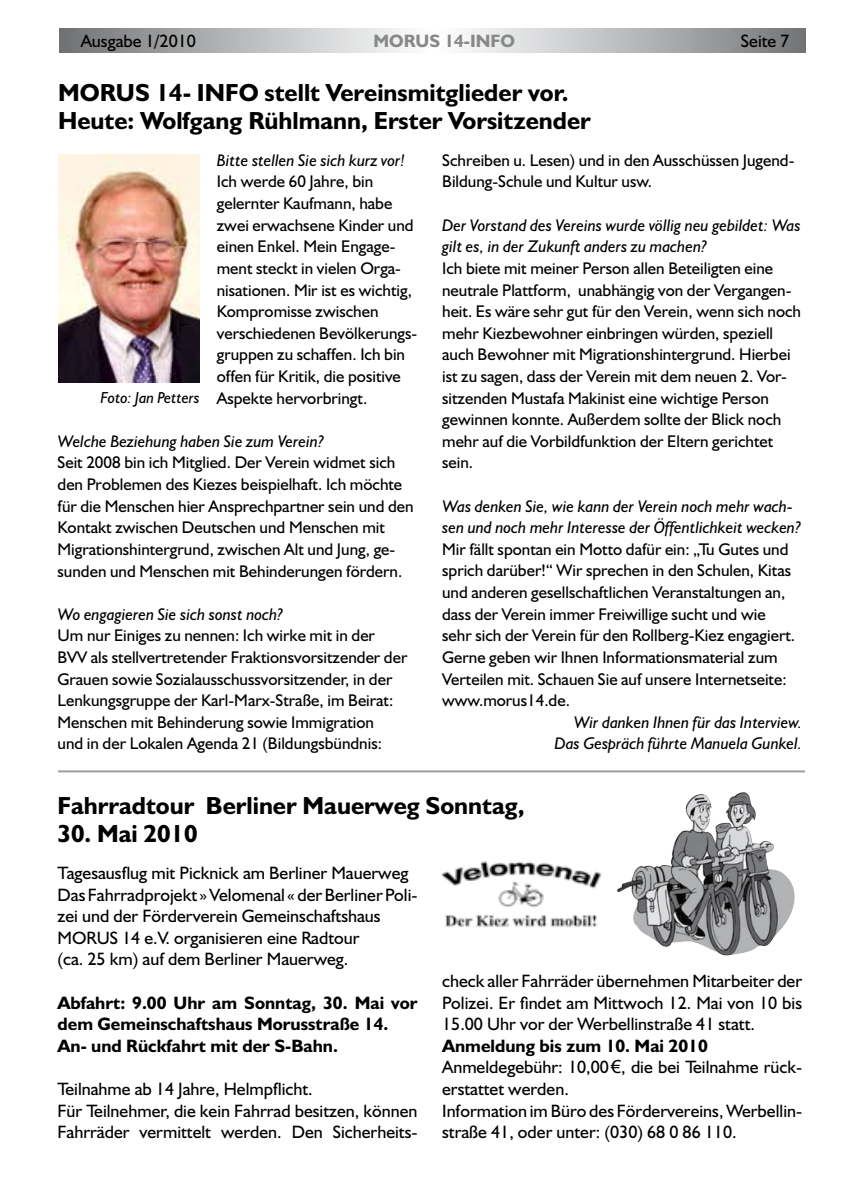
<style>
.page{position:relative;width:842px;height:1191px;background:#fff}
.page>*{position:absolute;margin:0;border:0;box-sizing:border-box;transform-origin:0 0}
.t1{font:700 24.8px/28px "Humanist 521 BT";color:#000}
.t2{font:18px/21.6px "Humanist 521 BT";color:#000}
.t3{font:700 18px/21.6px "Humanist 521 BT";color:#000}
.t4{font:700 18px "Humanist 521 BT";color:#87888a}
.t5{font:17px/21.6px "Humanist 521 BT";color:#000}
.t6{font:italic 17px/21.6px "Humanist 521 BT";color:#000}
.t7{font:italic 16px "Humanist 521 BT";color:#000}
.s1{font-weight:700}
.s2{font-family:"Arial"}
</style>
<div class="page">
<svg style="left:59px;top:28px;width:746px;height:24px;background:#babbbc"></svg>
<img style="left:58px;top:154px;width:142px;height:228px">
<hr style="left:58px;top:770px;width:747px;height:2px;background:#9c9e9f">
<img style="left:441px;top:861px;width:160px;height:66px">
<img style="left:617px;top:792px;width:178px;height:163px">
<p class="t2" style="left:81px;top:29px;width:117px">Ausgabe 1/2010</p>
<p class="t4" style="left:373px;top:29px;width:143px">MORUS 14-INFO</p>
<p class="t2" style="left:741px;top:29px;width:50px">Seite 7</p>
<h1 class="t1" style="left:58px;top:78px;width:534px">MORUS 14- INFO stellt Vereinsmitglieder vor.<br>Heute: Wolfgang Rühlmann, Erster Vorsitzender</h1>
<p class="t6" style="left:217px;top:149px;width:190px">Bitte stellen Sie sich kurz vor!</p>
<p class="t5" style="left:217px;top:170px;width:202px">Ich werde 60 Jahre, bin gelernter Kaufmann, habe zwei erwachsene Kinder und einen Enkel. Mein Engage&shy;ment steckt in vielen Orga&shy;nisationen. Mir ist es wichtig,<br>Kompromisse zwischen verschiedenen Bevölkerungs&shy;gruppen zu schaffen. Ich bin offen für Kritik, die positive<br>Aspekte hervorbringt.</p>
<p class="t6" style="left:58px;top:430px;width:267px">Welche Beziehung haben Sie zum Verein?</p>
<p class="t5" style="left:58px;top:451px;width:358px">Seit 2008 bin ich Mitglied. Der Verein widmet sich den Problemen des Kiezes beispielhaft. Ich möchte für die Menschen hier Ansprechpartner sein und den Kontakt zwischen Deutschen und Menschen mit Migrationshintergrund, zwischen Alt und Jung, ge&shy;sunden und Menschen mit Behinderungen fördern.</p>
<p class="t6" style="left:58px;top:603px;width:227px">Wo engagieren Sie sich sonst noch?</p>
<p class="t5" style="left:58px;top:624px;width:351px">Um nur Einiges zu nennen: Ich wirke mit in der BVV als stellvertretender Fraktionsvorsitzender der Grauen sowie Sozialausschussvorsitzender, in der Lenkungsgruppe der Karl-Marx-Straße, im Beirat:<br>Menschen mit Behinderung sowie Immigration<br>und in der Lokalen Agenda 21 (Bildungsbündnis:</p>
<p class="t7" style="left:100px;top:388px;width:101px">Foto: Jan Petters</p>
<p class="t5" style="left:442px;top:149px;width:354px">Schreiben u. Lesen) und in den Ausschüssen Jugend-<br>Bildung-Schule und Kultur usw.</p>
<p class="t6" style="left:442px;top:214px;width:360px">Der Vorstand des Vereins wurde völlig neu gebildet: Was gilt es, in der Zukunft anders zu machen?</p>
<p class="t5" style="left:442px;top:257px;width:360px">Ich biete mit meiner Person allen Beteiligten eine neutrale Plattform, unabhängig von der Vergangen&shy;heit. Es wäre sehr gut für den Verein, wenn sich noch mehr Kiezbewohner einbringen würden, speziell auch Bewohner mit Migrationshintergrund. Hierbei ist zu sagen, dass der Verein mit dem neuen 2. Vor&shy;sitzenden Mustafa Makinist eine wichtige Person gewinnen konnte. Außerdem sollte der Blick noch mehr auf die Vorbildfunktion der Eltern gerichtet sein.</p>
<p class="t6" style="left:442px;top:495px;width:360px">Was denken Sie, wie kann der Verein noch mehr wach&shy;sen und noch mehr Interesse der Öffentlichkeit wecken?</p>
<p class="t5" style="left:442px;top:538px;width:355px">Mir fällt spontan ein Motto dafür ein: „Tu Gutes und sprich darüber!“ Wir sprechen in den Schulen, Kitas und anderen gesellschaftlichen Veranstaltungen an, dass der Verein immer Freiwillige sucht und wie sehr sich der Verein für den Rollberg-Kiez engagiert.<br>Gerne geben wir Ihnen Informationsmaterial zum Verteilen mit. Schauen Sie auf unsere Internetseite: www.morus14.de.</p>
<p class="t6" style="left:554px;top:711px;width:249px;text-align:right">Wir danken Ihnen für das Interview.<br>Das Gespräch führte Manuela Gunkel.</p>
<h1 class="t1" style="left:58px;top:791px;width:469px">Fahrradtour Berliner Mauerweg Sonntag,</h1>
<h1 class="t1" style="left:58px;top:819px;width:142px">30. Mai 2010</h1>
<p class="t2" style="left:58px;top:861px;width:362px">Tagesausflug mit Picknick am Berliner Mauerweg Das Fahrradprojekt »Velomenal « der Berliner Poli&shy;zei und der Förderverein Gemeinschaftshaus MORUS 14 e.V. organisieren eine Radtour<br>(ca. 25 km) auf dem Berliner Mauerweg.</p>
<p class="t3" style="left:58px;top:991px;width:362px">Abfahrt: 9.00 Uhr am Sonntag, 30. Mai vor dem Gemeinschaftshaus Morusstraße 14.<br>An- und Rückfahrt mit der S-Bahn.</p>
<p class="t2" style="left:58px;top:1077px;width:362px">Teilnahme ab 14 Jahre, Helmpflicht.<br>Für Teilnehmer, die kein Fahrrad besitzen, können<br>Fahrräder vermittelt werden. Den Sicherheits-</p>
<p class="t2" style="left:442px;top:969px;width:361px;text-align:justify">check aller Fahrräder übernehmen Mitarbeiter der Polizei. Er findet am Mittwoch 12. Mai von 10 bis 15.00 Uhr vor der Werbellinstraße 41 statt.</p>
<p class="t2" style="left:442px;top:1034px;width:362px"><span class="s1">Anmeldung bis zum 10. Mai 2010<br></span>Anmeldegebühr: 10,00<span class="s2">€</span>, die bei Teilnahme rück&shy;erstattet werden.<br>Information im Büro des Fördervereins, Werbellin&shy;straße 41, oder unter: (030) 68 0 86 110.</p>
</div>
